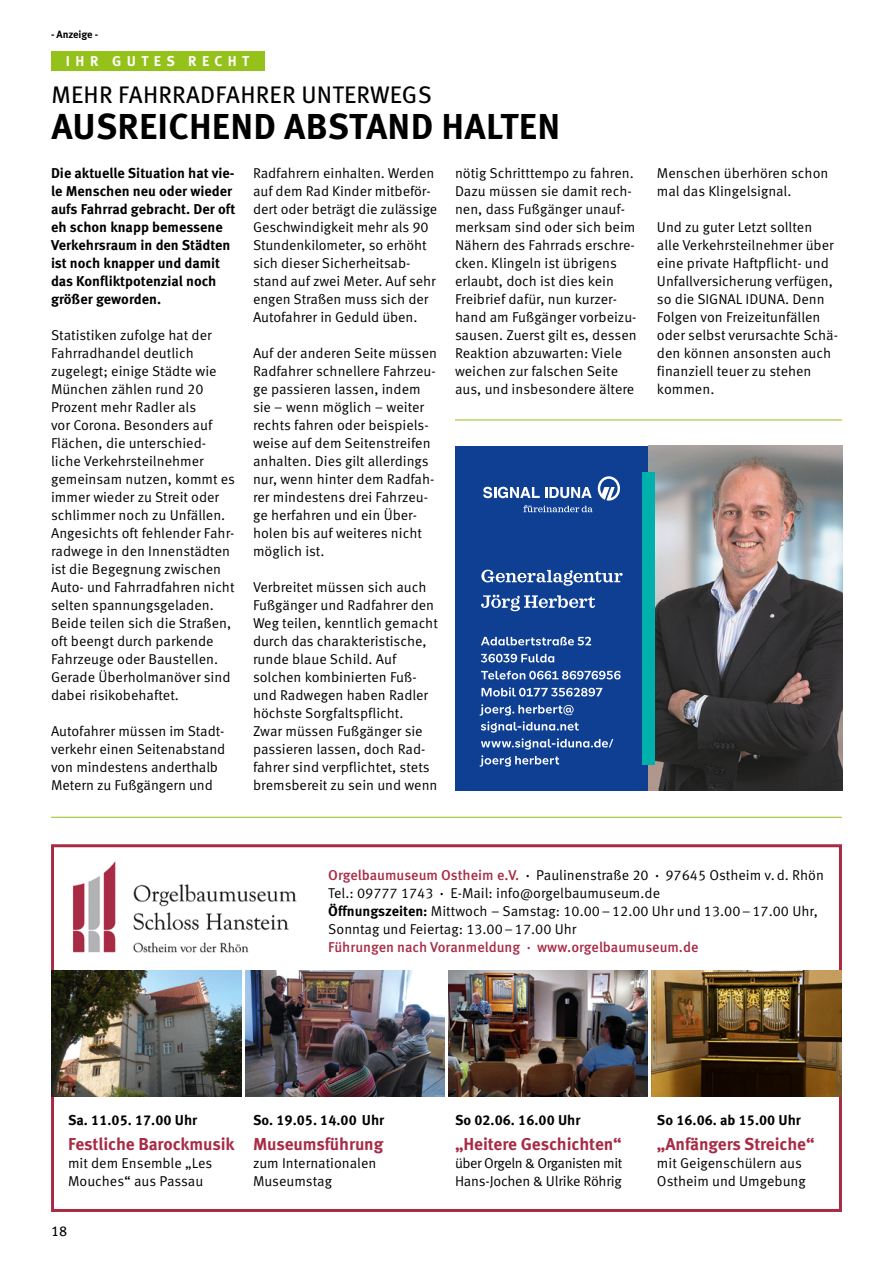
<style>
.page{position:relative;width:893px;height:1263px;background:#fff}
.page>*{position:absolute;margin:0;border:0;box-sizing:border-box;transform-origin:0 0}
.t1{font:700 36px "Meta Pro";letter-spacing:.005em;color:#000}
.t2{font:24px "Meta Pro";letter-spacing:.01em;color:#000}
.t3{font:700 17.25px "Meta Pro";letter-spacing:-.005em;color:#a82b45}
.t4{font:14.25px/18px "Meta Pro Norm";color:#000}
.t5{font:700 14.25px/18px "Meta Pro";color:#000}
.t6{font:14.25px/18px "Meta Pro Norm";letter-spacing:-.03em;color:#000}
.t7{font:500 14.25px "Meta Pro";color:#a82b45}
.t8{font:700 14.25px "Meta Pro";letter-spacing:.38em;color:#fff}
.t9{font:14.25px "Meta Pro";color:#000}
.t10{font:700 10.5px "Meta Pro";letter-spacing:-.01em;color:#000}
.s1{font-family:"Meta Pro";font-weight:500;color:#a82b45}
.s2{font-family:"Meta Pro";font-weight:500}
.s3{font-family:"Meta Pro";font-weight:700}
</style>
<div class="page">
<div style="left:51px;top:51px;width:213px;height:19px;background:#94c11a"></div>
<hr style="left:455px;top:420px;width:387px;height:1px;background:#94c11a">
<hr style="left:51px;top:817px;width:791px;height:1px;background:#94c11a">
<div style="left:455px;top:446px;width:193px;height:344px;background:#0f3f93"></div>
<img style="left:648px;top:446px;width:194px;height:344px">
<div style="left:642px;top:472px;width:13px;height:292px;background:#00b0ac"></div>
<svg style="left:483px;top:476px;width:137px;height:36px"></svg>
<svg style="left:481px;top:595px;width:114px;height:16px"></svg>
<svg style="left:481px;top:570px;width:142px;height:16px"></svg>
<svg style="left:480px;top:704px;width:133px;height:63px"></svg>
<svg style="left:482px;top:687px;width:121px;height:9px"></svg>
<svg style="left:481px;top:671px;width:140px;height:8px"></svg>
<svg style="left:481px;top:654px;width:73px;height:8px"></svg>
<svg style="left:481px;top:637px;width:110px;height:8px"></svg>
<div style="left:51px;top:844px;width:791px;height:368px;border:3px solid #a82b45"></div>
<img style="left:51px;top:970px;width:190px;height:126px">
<img style="left:652px;top:970px;width:190px;height:126px">
<img style="left:73px;top:861px;width:224px;height:92px">
<img style="left:246px;top:970px;width:198px;height:126px">
<img style="left:449px;top:970px;width:198px;height:126px">
<p class="t10" style="left:51px;top:26px;width:49px">- Anzeige -</p>
<p class="t8" style="left:66px;top:50px;width:185px">IHR GUTES RECHT</p>
<h2 class="t2" style="left:51px;top:76px;width:382px">MEHR FAHRRADFAHRER UNTERWEGS</h2>
<h1 class="t1" style="left:51px;top:98px;width:510px">AUSREICHEND ABSTAND HALTEN</h1>
<p class="t5" style="left:51px;top:163px;width:186px">Die aktuelle Situation hat vie&shy;le Menschen neu oder wieder aufs Fahrrad gebracht. Der oft eh schon knapp bemessene<br>Verkehrsraum in den Städten ist noch knapper und damit das Konfliktpotenzial noch größer geworden.</p>
<p class="t4" style="left:51px;top:325px;width:186px">Statistiken zufolge hat der<br>Fahrradhandel deutlich zugelegt; einige Städte wie<br>München zählen rund 20<br>Prozent mehr Radler als<br>vor Corona. Besonders auf<br>Flächen, die unterschied&shy;liche Verkehrsteilnehmer gemeinsam nutzen, kommt es immer wieder zu Streit oder schlimmer noch zu Unfällen.<br>Angesichts oft fehlender Fahr&shy;radwege in den Innenstädten ist die Begegnung zwischen<br>Auto- und Fahrradfahren nicht selten spannungsgeladen.<br>Beide teilen sich die Straßen, oft beengt durch parkende<br>Fahrzeuge oder Baustellen.<br>Gerade Überholmanöver sind dabei risikobehaftet.</p>
<p class="t4" style="left:51px;top:721px;width:176px">Autofahrer müssen im Stadt&shy;verkehr einen Seitenabstand von mindestens anderthalb<br>Metern zu Fußgängern und</p>
<p class="t4" style="left:253px;top:163px;width:186px">Radfahrern einhalten. Werden auf dem Rad Kinder mitbeför&shy;dert oder beträgt die zulässige<br>Geschwindigkeit mehr als 90<br>Stundenkilometer, so erhöht sich dieser Sicherheitsab&shy;stand auf zwei Meter. Auf sehr engen Straßen muss sich der<br>Autofahrer in Geduld üben.</p>
<p class="t4" style="left:253px;top:343px;width:186px">Auf der anderen Seite müssen<br>Radfahrer schnellere Fahrzeu&shy;ge passieren lassen, indem sie – wenn möglich – weiter rechts fahren oder beispiels&shy;weise auf dem Seitenstreifen anhalten. Dies gilt allerdings nur, wenn hinter dem Radfah&shy;rer mindestens drei Fahrzeu&shy;ge herfahren und ein Über&shy;holen bis auf weiteres nicht möglich ist.</p>
<p class="t4" style="left:253px;top:577px;width:186px">Verbreitet müssen sich auch<br>Fußgänger und Radfahrer den<br>Weg teilen, kenntlich gemacht durch das charakteristische, runde blaue Schild. Auf solchen kombinierten Fuß&shy;und Radwegen haben Radler höchste Sorgfaltspflicht.<br>Zwar müssen Fußgänger sie passieren lassen, doch Rad&shy;fahrer sind verpflichtet, stets bremsbereit zu sein und wenn</p>
<p class="t4" style="left:455px;top:163px;width:183px">nötig Schritttempo zu fahren.<br>Dazu müssen sie damit rech&shy;nen, dass Fußgänger unauf&shy;merksam sind oder sich beim<br>Nähern des Fahrrads erschre&shy;cken. Klingeln ist übrigens erlaubt, doch ist dies kein<br>Freibrief dafür, nun kurzer&shy;hand am Fußgänger vorbeizu&shy;sausen. Zuerst gilt es, dessen<br>Reaktion abzuwarten: Viele weichen zur falschen Seite aus, und insbesondere ältere</p>
<p class="t4" style="left:657px;top:163px;width:173px">Menschen überhören schon mal das Klingelsignal.</p>
<p class="t4" style="left:657px;top:217px;width:182px">Und zu guter Letzt sollten alle Verkehrsteilnehmer über eine private Haftpflicht- und<br>Unfallversicherung verfügen, so die SIGNAL IDUNA. Denn<br>Folgen von Freizeitunfällen oder selbst verursachte Schä&shy;den können ansonsten auch finanziell teuer zu stehen kommen.</p>
<p class="t4" style="left:328px;top:865px;width:497px"><span class="s1">Orgelbaumuseum Ostheim e.V.</span> <span class="s2">·</span> Paulinenstraße 20 <span class="s2">·</span> 97645 Ostheim v.d. Rhön Tel.: 09777 1743 <span class="s2">·</span> E-Mail: info@orgelbaumuseum.de<br><span class="s3">Öffnungszeiten:</span> Mittwoch – Samstag: 10.00–12.00 Uhr und 13.00–17.00 Uhr, Sonntag und Feiertag: 13.00–17.00 Uhr</p>
<p class="t7" style="left:328px;top:936px;width:372px">Führungen nach Voranmeldung · www.orgelbaumuseum.de</p>
<p class="t5" style="left:68px;top:1110px;width:131px">Sa. 11.05. 17.00 Uhr</p>
<p class="t3" style="left:68px;top:1130px;width:168px">Festliche Barockmusik</p>
<p class="t4" style="left:68px;top:1153px;width:146px">mit dem Ensemble „Les<br>Mouches“ aus Passau</p>
<p class="t9" style="left:51px;top:1220px;width:18px">18</p>
<p class="t5" style="left:253px;top:1110px;width:133px">So. 19.05. 14.00 Uhr</p>
<p class="t3" style="left:253px;top:1130px;width:132px">Museumsführung</p>
<p class="t4" style="left:253px;top:1153px;width:125px">zum Internationalen<br>Museumstag</p>
<p class="t5" style="left:455px;top:1110px;width:127px">So 02.06. 16.00 Uhr</p>
<p class="t3" style="left:455px;top:1130px;width:168px">„Heitere Geschichten“</p>
<p class="t6" style="left:455px;top:1153px;width:169px">über Orgeln &amp; Organisten mit<br>Hans-Jochen &amp; Ulrike Röhrig</p>
<p class="t5" style="left:657px;top:1110px;width:146px">So 16.06. ab 15.00 Uhr</p>
<p class="t3" style="left:657px;top:1130px;width:159px">„Anfängers Streiche“</p>
<p class="t4" style="left:657px;top:1153px;width:150px">mit Geigenschülern aus<br>Ostheim und Umgebung</p>
</div>
